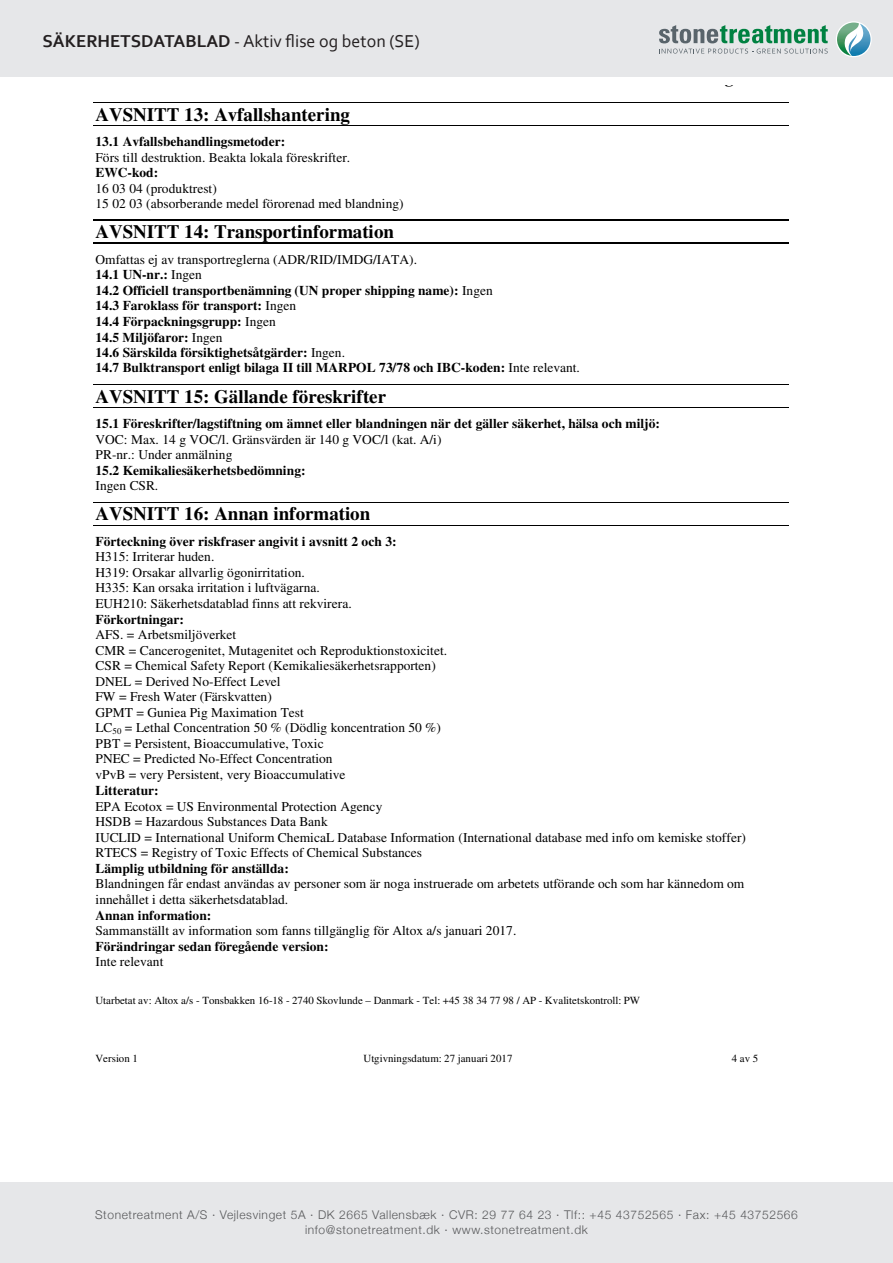
<style>
.page{position:relative;width:893px;height:1263px;background:#fff}
.page>*{position:absolute;margin:0;border:0;box-sizing:border-box;transform-origin:0 0}
.t1{font:700 18.9px "Times";color:#000}
.t2{font:18px "Corbel";color:#231f20}
.t3{font:13.5px/15.6px "Times";color:#000}
.t4{font:700 13.5px/15.5px "Times";color:#000}
.t5{font:300 12px "Helvetica Neue";letter-spacing:.05em;color:#57585a}
.t6{font:10.8px "Times";color:#000}
.s1{font-weight:700}
.s2{font-weight:400}
</style>
<div class="page">
<hr style="left:94px;top:102px;width:695px;height:1px;background:#000">
<hr style="left:94px;top:125px;width:695px;height:1px;background:#000">
<hr style="left:94px;top:220px;width:695px;height:1px;background:#000">
<hr style="left:94px;top:243px;width:695px;height:1px;background:#000">
<hr style="left:94px;top:384px;width:695px;height:1px;background:#000">
<hr style="left:94px;top:407px;width:695px;height:1px;background:#000">
<hr style="left:94px;top:502px;width:695px;height:1px;background:#000">
<hr style="left:94px;top:525px;width:695px;height:1px;background:#000">
<div style="left:0;top:0;width:893px;height:77px;background:#e6e7e9"></div>
<div style="left:0;top:1182px;width:893px;height:81px;background:#e6e7e9"></div>
<svg style="left:836px;top:21px;width:36px;height:36px"></svg>
<svg style="left:659px;top:25px;width:169px;height:18px"></svg>
<svg style="left:659px;top:49px;width:169px;height:5px"></svg>
<svg style="left:837px;top:23px;width:33px;height:33px"></svg>
<p class="t2" style="left:43px;top:30px;width:379px"><span class="s1">SÄKERHETSDATABLAD</span> - Aktiv flise og beton (SE)</p>
<p class="t1" style="left:95px;top:103px;width:256px">AVSNITT 13: Avfallshantering</p>
<p class="t3" style="left:95px;top:134px;width:310px"><span class="s1">13.1 Avfallsbehandlingsmetoder:<br></span>Förs till destruktion. Beakta lokala föreskrifter.<br><span class="s1">EWC-kod:<br></span>16 03 04 (produktrest)<br>15 02 03 (absorberande medel förorenad med blandning)</p>
<p class="t1" style="left:95px;top:220px;width:300px">AVSNITT 14: Transportinformation</p>
<p class="t4" style="left:95px;top:251px;width:486px"><span class="s2">Omfattas ej av transportreglerna (ADR/RID/IMDG/IATA).<br></span>14.1 UN-nr.: <span class="s2">Ingen<br></span>14.2 Officiell transportbenämning (UN proper shipping name): <span class="s2">Ingen<br></span>14.3 Faroklass för transport: <span class="s2">Ingen<br></span>14.4 Förpackningsgrupp: <span class="s2">Ingen<br></span>14.5 Miljöfaror: <span class="s2">Ingen<br></span>14.6 Särskilda försiktighetsåtgärder: <span class="s2">Ingen.<br></span>14.7 Bulktransport enligt bilaga II till MARPOL 73/78 och IBC-koden: <span class="s2">Inte relevant.</span></p>
<p class="t1" style="left:95px;top:385px;width:292px">AVSNITT 15: Gällande föreskrifter</p>
<p class="t4" style="left:95px;top:416px;width:566px">15.1 Föreskrifter/lagstiftning om ämnet eller blandningen när det gäller säkerhet, hälsa och miljö:<br><span class="s2">VOC: Max. 14 g VOC/l. Gränsvärden är 140 g VOC/l (kat. A/i)<br>PR-nr.: Under anmälning<br></span>15.2 Kemikaliesäkerhetsbedömning:<br><span class="s2">Ingen CSR.</span></p>
<p class="t1" style="left:95px;top:502px;width:277px">AVSNITT 16: Annan information</p>
<p class="t3" style="left:95px;top:534px;width:652px"><span class="s1">Förteckning över riskfraser angivit i avsnitt 2 och 3:<br></span>H315: Irriterar huden.<br>H319: Orsakar allvarlig ögonirritation.<br>H335: Kan orsaka irritation i luftvägarna.<br>EUH210: Säkerhetsdatablad finns att rekvirera.<br><span class="s1">Förkortningar:<br></span>AFS. = Arbetsmiljöverket<br>CMR = Cancerogenitet, Mutagenitet och Reproduktionstoxicitet.<br>CSR = Chemical Safety Report (Kemikaliesäkerhetsrapporten)<br>DNEL = Derived No-Effect Level<br>FW = Fresh Water (Färskvatten)<br>GPMT = Guniea Pig Maximation Test<br>LC<sub>50</sub> = Lethal Concentration 50 % (Dödlig koncentration 50 %)<br>PBT = Persistent, Bioaccumulative, Toxic<br>PNEC = Predicted No-Effect Concentration<br>vPvB = very Persistent, very Bioaccumulative<br><span class="s1">Litteratur:<br></span>EPA Ecotox = US Environmental Protection Agency<br>HSDB = Hazardous Substances Data Bank<br>IUCLID = International Uniform ChemicaL Database Information (International database med info om kemiske stoffer)<br>RTECS = Registry of Toxic Effects of Chemical Substances<br><span class="s1">Lämplig utbildning för anställda:<br></span>Blandningen får endast användas av personer som är noga instruerade om arbetets utförande och som har kännedom om innehållet i detta säkerhetsdatablad.<br><span class="s1">Annan information:<br></span>Sammanställt av information som fanns tillgänglig för Altox a/s januari 2017.<br><span class="s1">Förändringar sedan föregående version:<br></span>Inte relevant</p>
<p class="t6" style="left:95px;top:994px;width:546px">Utarbetat av: Altox a/s - Tonsbakken 16-18 - 2740 Skovlunde – Danmark - Tel: +45 38 34 77 98 / AP - Kvalitetskontroll: PW</p>
<p class="t6" style="left:95px;top:1052px;width:44px">Version 1</p>
<p class="t6" style="left:364px;top:1052px;width:150px">Utgivningsdatum: 27 januari 2017</p>
<p class="t6" style="left:732px;top:1052px;width:28px">4 av 5</p>
<p class="t5" style="left:95px;top:1205px;width:704px">Stonetreatment A/S · Vejlesvinget 5A · DK 2665 Vallensbæk · CVR: 29 77 64 23 · Tlf:: +45 43752565 · Fax: +45 43752566</p>
<p class="t5" style="left:305px;top:1220px;width:284px">info@stonetreatment.dk · www.stonetreatment.dk</p>
</div>
